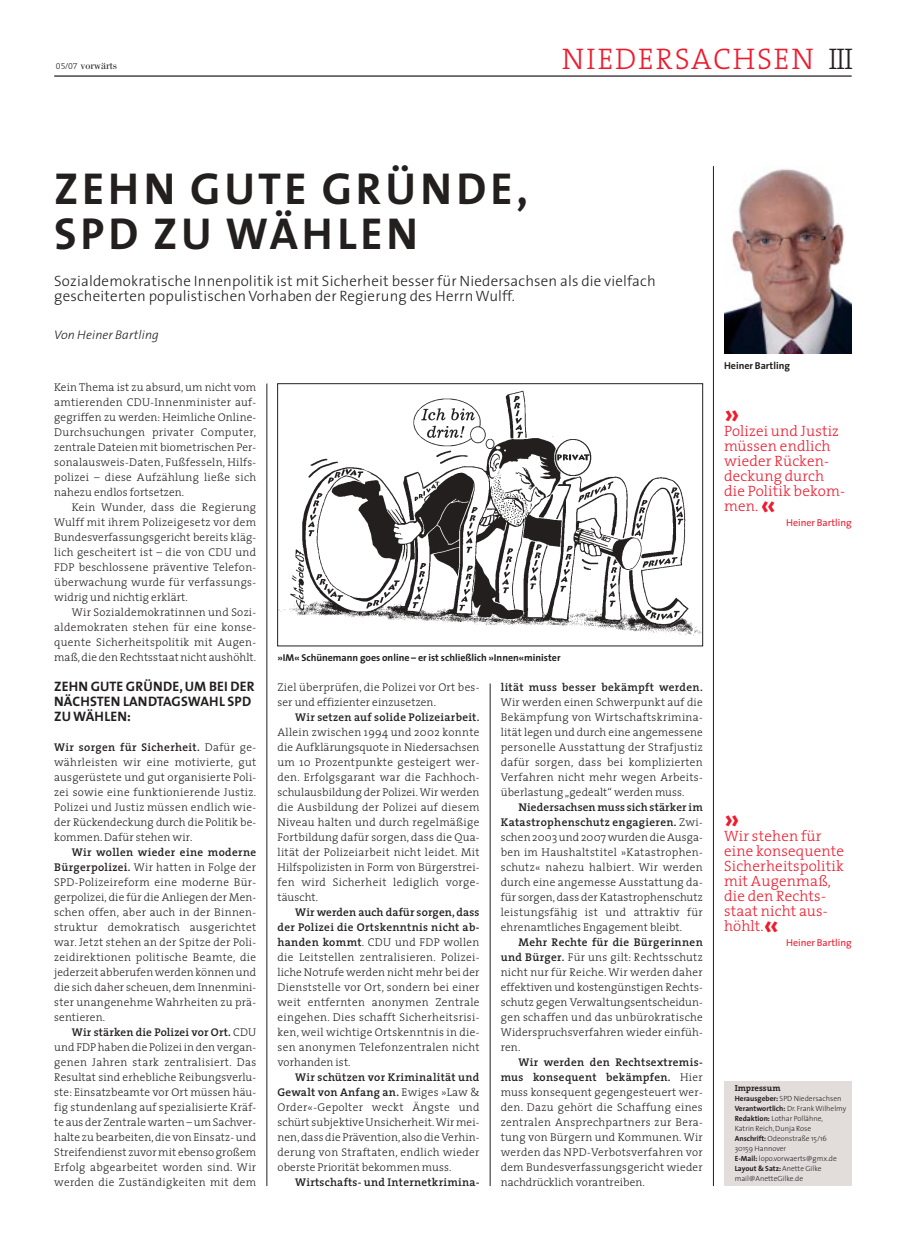
<style>
.page{position:relative;width:904px;height:1240px;background:#fff}
.page>*{position:absolute;margin:0;border:0;box-sizing:border-box;transform-origin:0 0}
.t1{font:700 45px/45px "The Sans";letter-spacing:.085em;color:#231f1f}
.t2{font:30px "The Serif Light Caps";letter-spacing:.06em;color:#ee1b2e}
.t3{font:300 15px/15px "The Serif";letter-spacing:.01em;color:#ee1b2e}
.t4{font:300 15px/15px "The Sans";letter-spacing:.01em;color:#231f1f}
.t5{font:700 13.75px/15px "The Sans";letter-spacing:.01em;color:#231f1f}
.t6{font:italic 300 12.5px "The Sans";letter-spacing:.01em;color:#231f1f}
.t7{font:300 11.25px/15px "The Serif";letter-spacing:.02em;color:#231f1f;text-align:justify}
.t8{font:600 11.25px "The Serif";letter-spacing:.025em;color:#231f1f}
.t9{font:11.25px "Bodoni";color:#231f1f}
.t10{font:700 10px "The Sans";color:#231f1f}
.t11{font:10px "The Sans";color:#ee1b2e}
.t12{font:700 8.75px "The Serif";color:#231f1f}
.t13{font:300 7.5px/10px "The Sans";color:#231f1f}
.s1{font-family:"The Serif Light Expert";font-size:8.75px}
.s2{color:#231f1f}
.s3{font-weight:600}
.s4{font-family:"The Sans";font-weight:700;font-size:28.75px}
.s5{font-weight:700}
</style>
<div class="page">
<hr style="left:54px;top:75px;width:797px;height:2px;background:#231f1f">
<hr style="left:267px;top:384px;width:1px;height:802px;background:#231f1f">
<hr style="left:490px;top:684px;width:1px;height:502px;background:#231f1f">
<hr style="left:713px;top:166px;width:1px;height:1020px;background:#231f1f">
<img style="left:279px;top:390px;width:422px;height:246px">
<div style="left:277px;top:384px;width:426px;height:262px;border:1px solid #231f1f"></div>
<div style="left:724px;top:1081px;width:127px;height:105px;background:#e2dddb"></div>
<img style="left:724px;top:168px;width:127px;height:185px">
<p class="t9" style="left:56px;top:61px;width:63px"><span class="s1">05/07</span> vorwärts</p>
<h2 class="t2" style="left:562px;top:41px;width:293px">NIEDERSACHSEN <span class="s2">III</span></h2>
<h1 class="t1" style="left:54px;top:170px;width:475px">ZEHN GUTE GRÜNDE,<br>SPD ZU WÄHLEN</h1>
<h3 class="t4" style="left:54px;top:275px;width:603px">Sozialdemokratische Innenpolitik ist mit Sicherheit besser für Niedersachsen als die vielfach gescheiterten populistischen Vorhaben der Regierung des Herrn Wulff.</h3>
<p class="t6" style="left:54px;top:330px;width:106px">Von Heiner Bartling</p>
<p class="t7" style="left:54px;top:381px;width:203px">Kein Thema ist zu absurd, um nicht vom amtierenden CDU-Innenminister auf&shy;gegriffen zu werden: Heimliche Online-Durchsuchungen privater Computer, zentrale Dateien mit biometrischen Per&shy;sonalausweis-Daten, Fußfesseln, Hilfs&shy;polizei – diese Aufzählung ließe sich nahezu endlos fortsetzen.</p>
<p class="t7" style="left:54px;top:501px;width:204px;text-indent:18px">Kein Wunder, dass die Regierung Wulff mit ihrem Polizeigesetz vor dem Bundesverfassungsgericht bereits kläg&shy;lich gescheitert ist – die von CDU und FDP beschlossene präventive Telefon&shy;überwachung wurde für verfassungs&shy;widrig und nichtig erklärt.</p>
<p class="t7" style="left:54px;top:606px;width:203px;text-indent:18px">Wir Sozialdemokratinnen und Sozi&shy;aldemokraten stehen für eine konse&shy;quente Sicherheitspolitik mit Augen&shy;maß,die den Rechtsstaat nicht aushöhlt.</p>
<p class="t5" style="left:54px;top:680px;width:202px">ZEHN GUTE GRÜNDE, UM BEI DER<br>NÄCHSTEN LANDTAGSWAHL SPD<br>ZU WÄHLEN:</p>
<p class="t7" style="left:54px;top:741px;width:203px"><span class="s3">Wir sorgen für Sicherheit.</span> Dafür ge&shy;währleisten wir eine motivierte, gut ausgerüstete und gut organisierte Poli&shy;zei sowie eine funktionierende Justiz.<br>Polizei und Justiz müssen endlich wie&shy;der Rückendeckung durch die Politik be&shy;kommen. Dafür stehen wir.</p>
<p class="t7" style="left:54px;top:846px;width:204px;text-indent:18px"><span class="s3">Wir wollen wieder eine moderne Bürgerpolizei.</span> Wir hatten in Folge der SPD-Polizeireform eine moderne Bür&shy;gerpolizei, die für die Anliegen der Men&shy;schen offen, aber auch in der Binnen&shy;struktur demokratisch ausgerichtet war. Jetzt stehen an der Spitze der Poli&shy;zeidirektionen politische Beamte, die jederzeit abberufen werden können und die sich daher scheuen, dem Innenmini&shy;ster unangenehme Wahrheiten zu prä&shy;sentieren.</p>
<p class="t7" style="left:54px;top:1026px;width:204px;text-indent:18px"><span class="s3">Wir stärken die Polizei vor Ort.</span> CDU und FDP haben die Polizei in den vergan&shy;genen Jahren stark zentralisiert. Das Resultat sind erhebliche Reibungsverlu&shy;ste: Einsatzbeamte vor Ort müssen häu&shy;fig stundenlang auf spezialisierte Kräf&shy;te aus der Zentrale warten – um Sachver&shy;halte zu bearbeiten,die von Einsatz- und Streifendienst zuvor mit ebenso großem Erfolg abgearbeitet worden sind. Wir werden die Zuständigkeiten mit dem</p>
<p class="t10" style="left:277px;top:654px;width:284px">»IM« Schünemann goes online – er ist schließlich »Innen«minister</p>
<p class="t7" style="left:277px;top:681px;width:203px">Ziel überprüfen, die Polizei vor Ort bes&shy;ser und effizienter einzusetzen.</p>
<p class="t8" style="left:295px;top:713px;width:186px">Wir setzen auf solide Polizeiarbeit.</p>
<p class="t7" style="left:277px;top:726px;width:203px">Allein zwischen 1994 und 2002 konnte die Aufklärungsquote in Niedersachsen um 10 Prozentpunkte gesteigert wer&shy;den. Erfolgsgarant war die Fachhoch&shy;schulausbildung der Polizei. Wir werden die Ausbildung der Polizei auf diesem Niveau halten und durch regelmäßige Fortbildung dafür sorgen, dass die Qua&shy;lität der Polizeiarbeit nicht leidet. Mit Hilfspolizisten in Form von Bürgerstrei&shy;fen wird Sicherheit lediglich vorge&shy;täuscht.</p>
<p class="t7" style="left:277px;top:906px;width:203px;text-indent:18px"><span class="s3">Wir werden auch dafür sorgen, dass der Polizei die Ortskenntnis nicht ab&shy;handen kommt</span>. CDU und FDP wollen die Leitstellen zentralisieren. Polizei&shy;liche Notrufe werden nicht mehr bei der Dienststelle vor Ort, sondern bei einer weit entfernten anonymen Zentrale eingehen. Dies schafft Sicherheitsrisi&shy;ken, weil wichtige Ortskenntnis in die&shy;sen anonymen Telefonzentralen nicht vorhanden ist.</p>
<p class="t7" style="left:277px;top:1071px;width:203px;text-indent:18px"><span class="s3">Wir schützen vor Kriminalität und Gewalt von Anfang an.</span> Ewiges »Law &amp; Order«-Gepolter weckt Ängste und schürt subjektive Unsicherheit.Wir mei&shy;nen,dass die Prävention,also die Verhin&shy;derung von Straftaten, endlich wieder oberste Priorität bekommen muss.</p>
<p class="t8" style="left:295px;top:1178px;width:186px">Wirtschafts- und Internetkrimina-</p>
<p class="t8" style="left:501px;top:683px;width:203px">lität muss besser bekämpft werden.</p>
<p class="t7" style="left:501px;top:696px;width:203px">Wir werden einen Schwerpunkt auf die Bekämpfung von Wirtschaftskrimina&shy;lität legen und durch eine angemessene personelle Ausstattung der Strafjustiz dafür sorgen, dass bei komplizierten Verfahren nicht mehr wegen Arbeits&shy;überlastung „gedealt“ werden muss.</p>
<p class="t7" style="left:501px;top:801px;width:203px;text-indent:18px"><span class="s3">Niedersachsen muss sich stärker im Katastrophenschutz engagieren.</span> Zwi&shy;schen 2003 und 2007 wurden die Ausga&shy;ben im Haushaltstitel »Katastrophen&shy;schutz« nahezu halbiert. Wir werden durch eine angemesse Ausstattung da&shy;für sorgen, dass der Katastrophenschutz leistungsfähig ist und attraktiv für ehrenamtliches Engagement bleibt.</p>
<p class="t7" style="left:501px;top:936px;width:203px;text-indent:18px"><span class="s3">Mehr Rechte für die Bürgerinnen und Bürger.</span> Für uns gilt: Rechtsschutz nicht nur für Reiche. Wir werden daher effektiven und kostengünstigen Rechts&shy;schutz gegen Verwaltungsentscheidun&shy;gen schaffen und das unbürokratische Widerspruchsverfahren wieder einfüh&shy;ren.</p>
<p class="t7" style="left:501px;top:1056px;width:204px;text-indent:18px"><span class="s3">Wir werden den Rechtsextremis&shy;mus konsequent bekämpfen.</span> Hier muss konsequent gegengesteuert wer&shy;den. Dazu gehört die Schaffung eines zentralen Ansprechpartners zur Bera&shy;tung von Bürgern und Kommunen. Wir werden das NPD-Verbotsverfahren vor dem Bundesverfassungsgericht wieder nachdrücklich vorantreiben.</p>
<p class="t10" style="left:724px;top:361px;width:67px">Heiner Bartling</p>
<h3 class="t3" style="left:724px;top:425px;width:122px"><sup>»</sup>Polizei und Justiz müssen endlich wieder Rücken&shy;deckung durch die Politik bekom&shy;men.<span class="s4">«</span></h3>
<p class="t11" style="left:786px;top:519px;width:67px">Heiner Bartling</p>
<h3 class="t3" style="left:724px;top:830px;width:121px"><sup>»</sup>Wir stehen für eine konsequente<br>Sicherheitspolitik mit Augenmaß, die den Rechts&shy;staat nicht aus&shy;höhlt.<span class="s4">«</span></h3>
<p class="t11" style="left:786px;top:939px;width:67px">Heiner Bartling</p>
<p class="t12" style="left:735px;top:1085px;width:47px">Impressum</p>
<p class="t13" style="left:735px;top:1095px;width:113px"><span class="s5">Herausgeber:</span> SPD Niedersachsen<br><span class="s5">Verantwortlich:</span> Dr. Frank Wilhelmy<br><span class="s5">Redaktion:</span> Lothar Pollähne,<br>Katrin Reich, Dunja Rose<br><span class="s5">Anschrift:</span> Odeonstraße 15/16<br>30159 Hannover<br><span class="s5">E-Mail:</span> lopo.vorwaerts@gmx.de<br><span class="s5">Layout &amp; Satz:</span>Anette Gilke mail@AnetteGilke.de</p>
</div>
